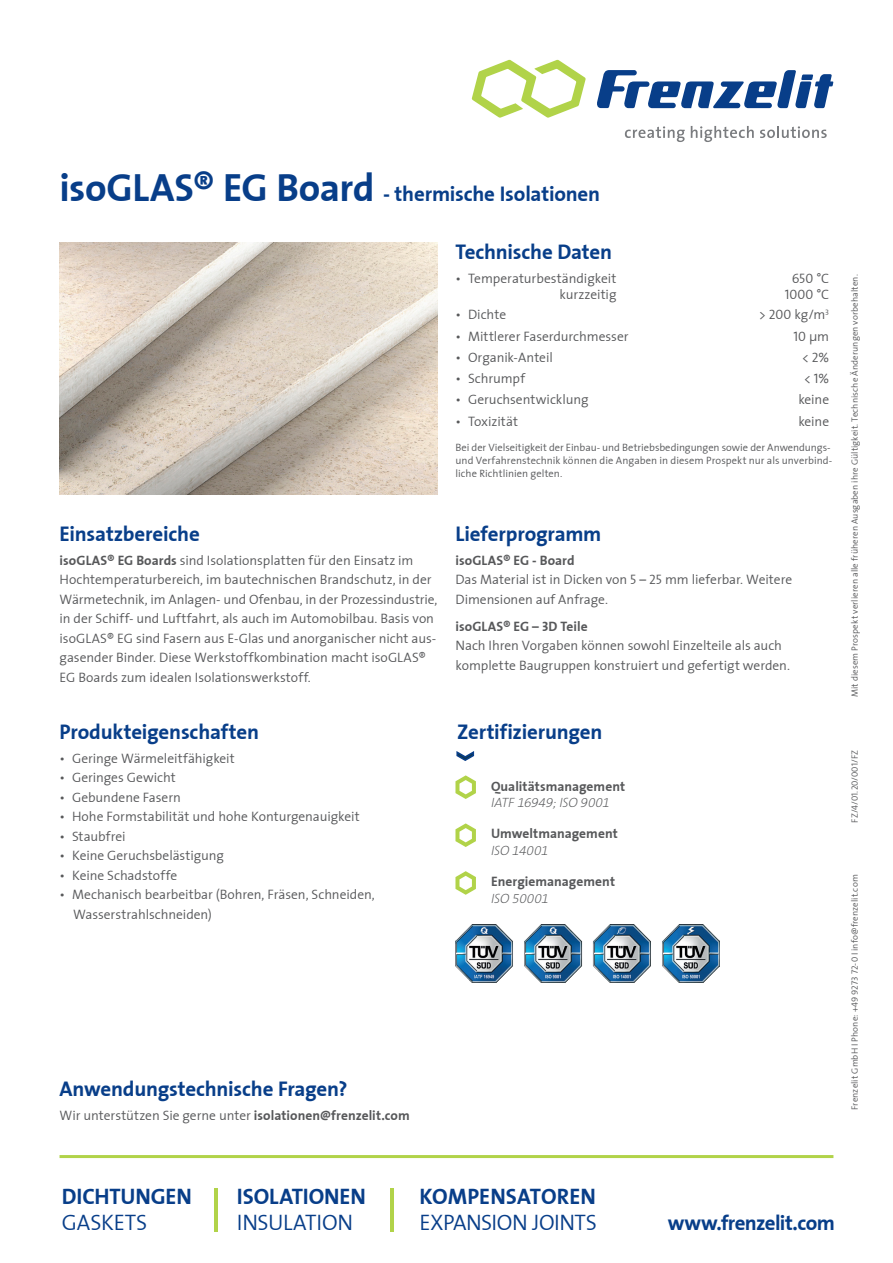
<style>
.page{position:relative;width:893px;height:1263px;background:#fff}
.page>*{position:absolute;margin:0;border:0;box-sizing:border-box;transform-origin:0 0}
.t1{font:22.2px "The Sans Bold PFZ Plain";letter-spacing:-.005em;color:#083e89}
.t2{font:22.2px "The Sans Semi Light FZ Plain";letter-spacing:-.02em;color:#083e89}
.t3{font:21px "The Sans Bold PFZ Plain";letter-spacing:-.01em;color:#083e89}
.t4{font:21px "The Sans Bold PFZ Plain";letter-spacing:-.03em;color:#083e89}
.t5{font:13.5px/19.5px "The Sans Semi Light FZ Plain";letter-spacing:-.005em;color:#57585a}
.t6{font:13.5px "The Sans Bold PFZ Plain";letter-spacing:.005em;color:#57585a}
.t7{font:italic 200 13.5px "The Sans B W2";letter-spacing:-.015em;color:#57585a}
.t8{font:10.5px/12.6px "The Sans Semi Light FZ Plain";color:#57585a}
.t9{font:9px "The Sans Semi Light FZ Plain";letter-spacing:.01em;color:#57585a}
.s1{font-size:39px}
.s2{font-family:"The Sans Bold PFZ Plain"}
</style>
<div class="page">
<hr style="left:60px;top:1155px;width:773px;height:3px;background:#b1d349">
<hr style="left:390px;top:1188px;width:4px;height:44px;background:#b1d349">
<hr style="left:214px;top:1188px;width:4px;height:44px;background:#b1d349">
<svg style="left:472px;top:60px;width:114px;height:58px"></svg>
<svg style="left:597px;top:70px;width:236px;height:38px"></svg>
<svg style="left:625px;top:126px;width:60px;height:16px"></svg>
<svg style="left:691px;top:126px;width:63px;height:16px"></svg>
<svg style="left:760px;top:126px;width:67px;height:12px"></svg>
<svg style="left:456px;top:751px;width:19px;height:10px"></svg>
<svg style="left:455px;top:775px;width:21px;height:24px"></svg>
<svg style="left:455px;top:823px;width:21px;height:24px"></svg>
<svg style="left:455px;top:871px;width:21px;height:24px"></svg>
<img style="left:60px;top:243px;width:377px;height:252px">
<img style="left:455px;top:925px;width:264px;height:58px">
<p class="t3" style="left:60px;top:176px;width:542px"><span class="s1">isoGLAS® EG Board</span> - thermische Isolationen</p>
<p class="t3" style="left:455px;top:234px;width:158px">Technische Daten</p>
<p class="t5" style="left:455px;top:268px;width:162px">• Temperaturbeständigkeit</p>
<p class="t5" style="left:559px;top:284px;width:59px">kurzzeitig</p>
<p class="t5" style="left:792px;top:268px;width:39px">650 °C</p>
<p class="t5" style="left:785px;top:284px;width:46px">1000 °C</p>
<p class="t5" style="left:455px;top:305px;width:52px">• Dichte</p>
<p class="t5" style="left:759px;top:305px;width:71px">&gt; 200 kg/m<sup>3</sup></p>
<p class="t5" style="left:455px;top:326px;width:175px">• Mittlerer Faserdurchmesser</p>
<p class="t5" style="left:793px;top:326px;width:37px">10 µm</p>
<p class="t5" style="left:455px;top:347px;width:99px">• Organik-Anteil</p>
<p class="t5" style="left:802px;top:347px;width:29px">&lt; 2%</p>
<p class="t5" style="left:455px;top:368px;width:71px">• Schrumpf</p>
<p class="t5" style="left:804px;top:368px;width:26px">&lt; 1%</p>
<p class="t5" style="left:455px;top:390px;width:135px">• Geruchsentwicklung</p>
<p class="t5" style="left:798px;top:390px;width:32px">keine</p>
<p class="t5" style="left:455px;top:411px;width:64px">• Toxizität</p>
<p class="t5" style="left:798px;top:411px;width:32px">keine</p>
<p class="t3" style="left:60px;top:516px;width:142px">Einsatzbereiche</p>
<p class="t5" style="left:60px;top:550px;width:379px"><span class="s2">isoGLAS® EG Boards</span> sind Isolationsplatten für den Einsatz im Hochtemperaturbereich, im bautechnischen Brandschutz, in der Wärmetechnik, im Anlagen- und Ofenbau, in der Prozessindustrie, in der Schiff- und Luftfahrt, als auch im Automobilbau. Basis von isoGLAS® EG sind Fasern aus E-Glas und anorganischer nicht aus&shy;gasender Binder. Diese Werkstoffkombination macht isoGLAS® EG Boards zum idealen Isolationswerkstoff.</p>
<p class="t3" style="left:60px;top:714px;width:201px">Produkteigenschaften</p>
<p class="t5" style="left:60px;top:748px;width:177px">• Geringe Wärmeleitfähigkeit</p>
<p class="t5" style="left:60px;top:767px;width:118px">• Geringes Gewicht</p>
<p class="t5" style="left:60px;top:787px;width:123px">• Gebundene Fasern</p>
<p class="t5" style="left:60px;top:806px;width:302px">• Hohe Formstabilität und hohe Konturgenauigkeit</p>
<p class="t5" style="left:60px;top:826px;width:68px">• Staubfrei</p>
<p class="t5" style="left:60px;top:845px;width:166px">• Keine Geruchsbelästigung</p>
<p class="t5" style="left:60px;top:865px;width:119px">• Keine Schadstoffe</p>
<p class="t5" style="left:73px;top:884px;width:303px;text-indent:-14px">• Mechanisch bearbeitbar (Bohren, Fräsen, Schneiden,<br>Wasserstrahlschneiden)</p>
<p class="t8" style="left:455px;top:441px;width:378px">Bei der Vielseitigkeit der Einbau- und Betriebsbedingungen sowie der Anwendungs&shy;und Verfahrenstechnik können die Angaben in diesem Prospekt nur als unverbind&shy;liche Richtlinien gelten.</p>
<p class="t3" style="left:455px;top:516px;width:147px">Lieferprogramm</p>
<p class="t6" style="left:455px;top:549px;width:121px">isoGLAS® EG - Board</p>
<p class="t5" style="left:455px;top:569px;width:338px">Das Material ist in Dicken von 5 – 25 mm lieferbar. Weitere<br>Dimensionen auf Anfrage.</p>
<p class="t6" style="left:455px;top:615px;width:134px">isoGLAS® EG – 3D Teile</p>
<p class="t5" style="left:455px;top:635px;width:336px">Nach Ihren Vorgaben können sowohl Einzelteile als auch komplette Baugruppen konstruiert und gefertigt werden.</p>
<p class="t3" style="left:457px;top:714px;width:147px">Zertifizierungen</p>
<p class="t6" style="left:491px;top:775px;width:136px">Qualitätsmanagement</p>
<p class="t7" style="left:491px;top:795px;width:120px">IATF 16949; ISO 9001</p>
<p class="t6" style="left:491px;top:822px;width:128px">Umweltmanagement</p>
<p class="t7" style="left:491px;top:842px;width:59px">ISO 14001</p>
<p class="t6" style="left:491px;top:870px;width:126px">Energiemanagement</p>
<p class="t7" style="left:491px;top:890px;width:59px">ISO 50001</p>
<p class="t3" style="left:60px;top:1071px;width:289px">Anwendungstechnische Fragen?</p>
<p class="t5" style="left:60px;top:1106px;width:352px">Wir unterstützen Sie gerne unter <span class="s2">isolationen@frenzelit.com</span></p>
<p class="t9" style="left:847px;top:697px;width:425px;rotate:-90deg">Mit diesem Prospekt verlieren alle früheren Ausgaben ihre Gültigkeit. Technische Änderungen vorbehalten.</p>
<p class="t9" style="left:847px;top:823px;width:74px;rotate:-90deg">FZ/4/01.20/001/FZ</p>
<p class="t9" style="left:847px;top:1110px;width:237px;rotate:-90deg">Frenzelit GmbH I Phone: +49 9273 72-0 I info@frenzelit.com</p>
<p class="t1" style="left:62px;top:1178px;width:131px">DICHTUNGEN</p>
<p class="t2" style="left:62px;top:1204px;width:87px">GASKETS</p>
<p class="t1" style="left:237px;top:1178px;width:130px">ISOLATIONEN</p>
<p class="t2" style="left:237px;top:1204px;width:118px">INSULATION</p>
<p class="t1" style="left:420px;top:1178px;width:178px">KOMPENSATOREN</p>
<p class="t2" style="left:420px;top:1204px;width:179px">EXPANSION JOINTS</p>
<p class="t4" style="left:668px;top:1206px;width:169px">www.frenzelit.com</p>
</div>
